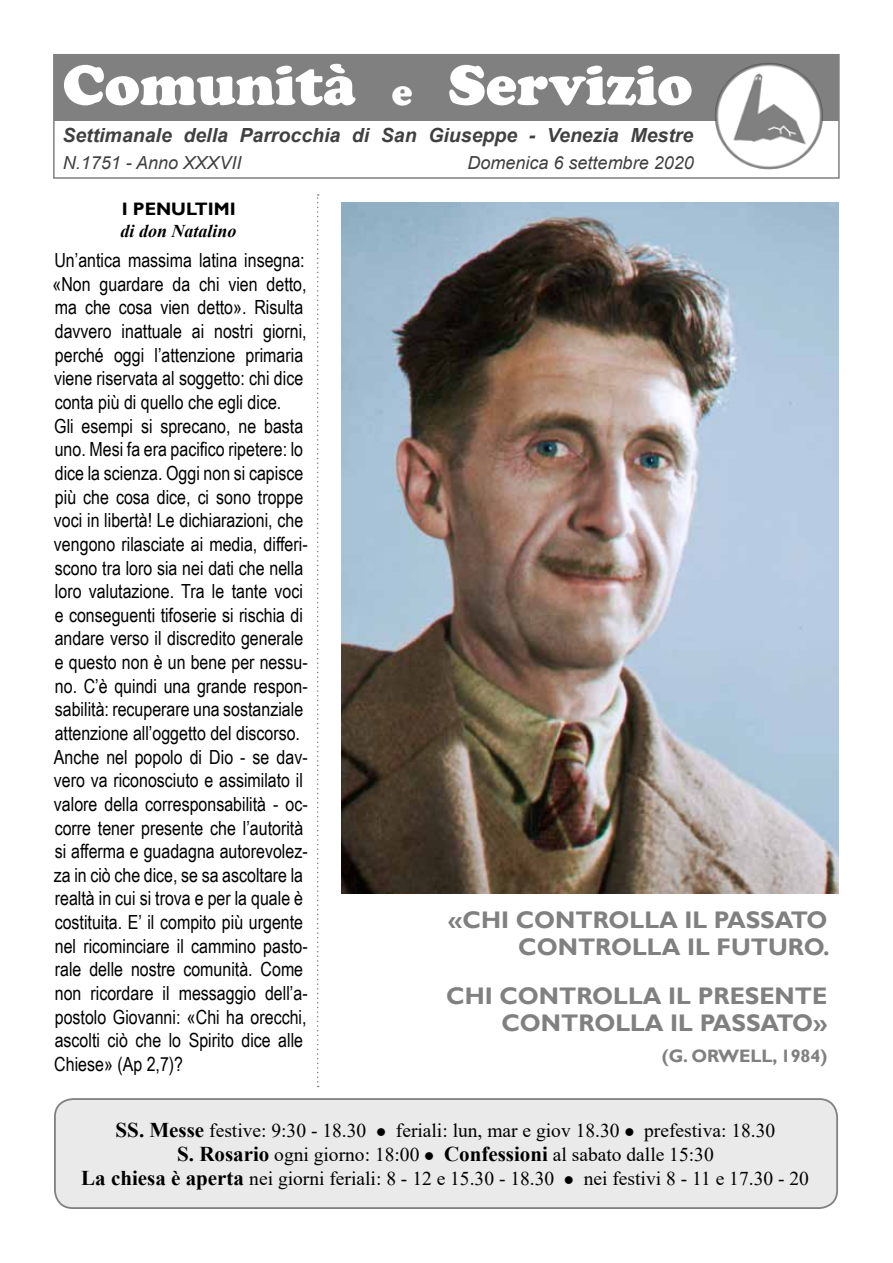
<style>
.page{position:relative;width:893px;height:1263px;background:#fff}
.page>*{position:absolute;margin:0;border:0;box-sizing:border-box;transform-origin:0 0}
.t1{font:900 58.5px "Cooper";color:#fff}
.t2{font:700 24px/27px "Gill Sans";color:#808080;text-align:right}
.t3{font:19.5px/23.7px "Arial Narrow";color:#000}
.t4{font:19.5px/24px "Times New Roman";color:#000;text-align:center}
.t5{font:italic 700 19.5px "Arial";color:#404040}
.t6{font:italic 18px "Arial";color:#404040}
.t7{font:700 18px "Gill Sans";color:#808080}
.t8{font:italic 700 18px "Times New Roman";color:#000}
.t9{font:700 18px "Gill Sans";color:#000}
.s1{font-size:39px}
.s2{font-weight:700;font-size:21px}
</style>
<div class="page">
<svg style="left:317px;top:194px;width:2px;height:893px"></svg>
<div style="left:53px;top:54px;width:787px;height:125px;border:2px solid #808080"></div>
<div style="left:54px;top:54px;width:785px;height:66px;background:#808080"></div>
<img style="left:714px;top:63px;width:111px;height:107px">
<div style="left:55px;top:1099px;width:782px;height:109px;background:#eaeaea;border-radius:18px"></div>
<div style="left:54px;top:1098px;width:784px;height:111px;border:2px solid #808080;border-radius:18px"></div>
<img style="left:342px;top:202px;width:496px;height:691px">
<h1 class="t1" style="left:63px;top:51px;width:631px">Comunità <span class="s1">e</span> Servizio</h1>
<p class="t5" style="left:62px;top:122px;width:632px">Settimanale della Parrocchia di San Giuseppe - Venezia Mestre</p>
<p class="t6" style="left:63px;top:151px;width:180px">N.1751 - Anno XXXVII</p>
<p class="t6" style="left:468px;top:151px;width:228px">Domenica 6 settembre 2020</p>
<p class="t9" style="left:122px;top:198px;width:115px">I PENULTIMI</p>
<p class="t3" style="left:52px;top:248px;width:257px">Un’antica massima latina insegna: «Non guardare da chi vien detto, ma che cosa vien detto». Risulta davvero inattuale ai nostri giorni, perché oggi l’attenzione primaria viene riservata al soggetto: chi dice conta più di quello che egli dice.<br>Gli esempi si sprecano, ne basta uno. Mesi fa era pacifico ripetere: lo dice la scienza. Oggi non si capisce più che cosa dice, ci sono troppe voci in libertà! Le dichiarazioni, che vengono rilasciate ai media, differi&shy;scono tra loro sia nei dati che nella loro valutazione. Tra le tante voci e conseguenti tifoserie si rischia di andare verso il discredito generale e questo non è un bene per nessu&shy;no. C’è quindi una grande respon&shy;sabilità: recuperare una sostanziale attenzione all’oggetto del discorso.<br>Anche nel popolo di Dio - se dav&shy;vero va riconosciuto e assimilato il valore della corresponsabilità - oc&shy;corre tener presente che l’autorità si afferma e guadagna autorevolez&shy;za in ciò che dice, se sa ascoltare la realtà in cui si trova e per la quale è costituita. E’ il compito più urgente nel ricominciare il cammino pasto&shy;rale delle nostre comunità. Come non ricordare il messaggio dell’a&shy;postolo Giovanni: «Chi ha orecchi, ascolti ciò che lo Spirito dice alle Chiese» (Ap 2,7)?</p>
<p class="t8" style="left:121px;top:218px;width:118px">di don Natalino</p>
<p class="t2" style="left:448px;top:907px;width:383px">«CHI CONTROLLA IL PASSATO<br>CONTROLLA IL FUTURO.</p>
<p class="t2" style="left:446px;top:982px;width:383px">CHI CONTROLLA IL PRESENTE<br>CONTROLLA IL PASSATO»</p>
<p class="t7" style="left:662px;top:1045px;width:167px">(G. ORWELL, 1984)</p>
<p class="t4" style="left:81px;top:1117px;width:729px"><span class="s2">SS. Messe</span> festive: 9:30 - 18.30 ● feriali: lun, mar e giov 18.30 ● prefestiva: 18.30<br><span class="s2">S. Rosario</span> ogni giorno: 18:00 ● <span class="s2">Confessioni</span> al sabato dalle 15:30<br><span class="s2">La chiesa è aperta</span> nei giorni feriali: 8 - 12 e 15.30 - 18.30 ● nei festivi 8 - 11 e 17.30 - 20</p>
</div>
